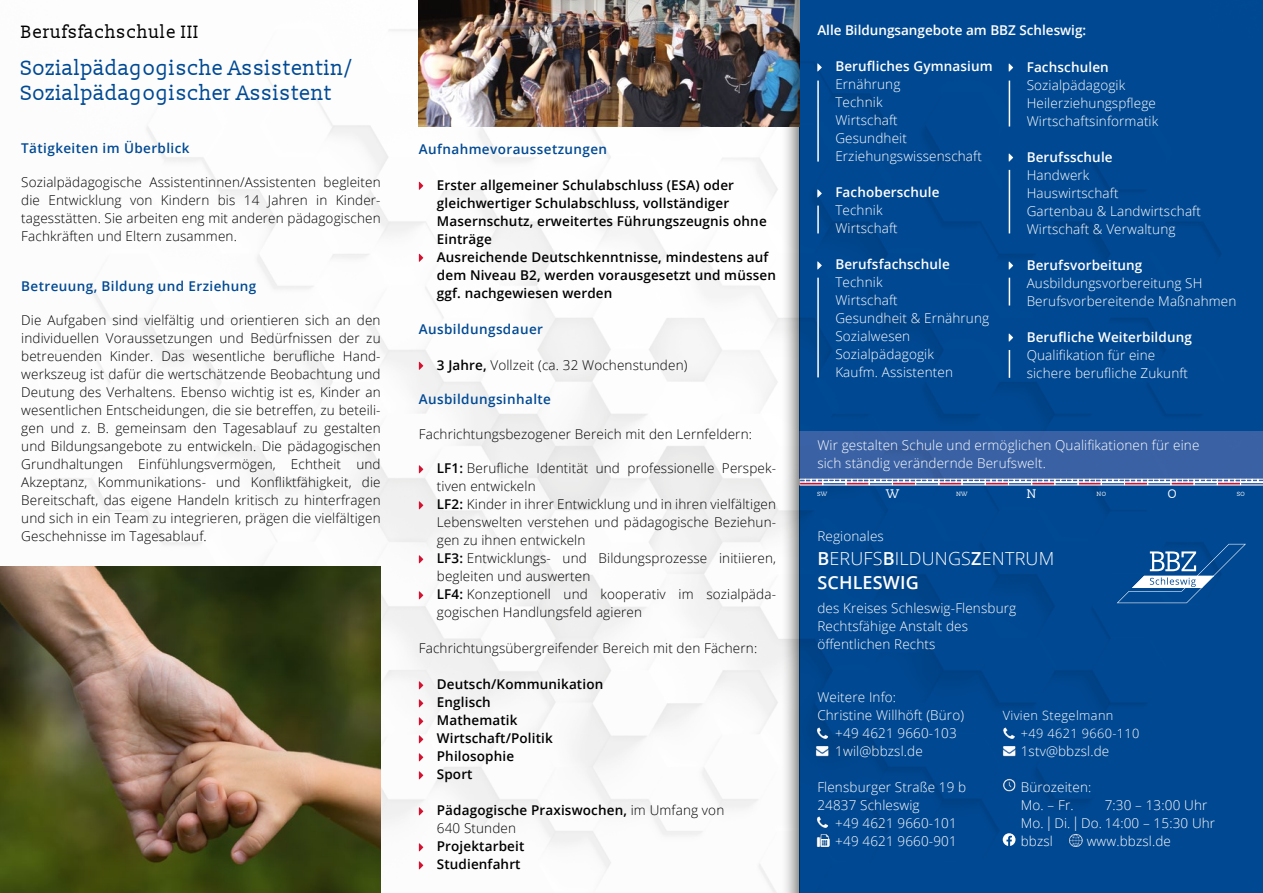
<style>
.page{position:relative;width:1263px;height:893px;background:#fff}
.page>*{position:absolute;margin:0;border:0;box-sizing:border-box;transform-origin:0 0}
.t1{font:21px/25.2px "Slabo 13 px";letter-spacing:.01em;color:#004994}
.t2{font:300 18px/24px "Open Sans";letter-spacing:.01em;color:#fff}
.t3{font:18px "Slabo 13 px";letter-spacing:.03em;color:#000}
.t4{font:300 13.5px/18px "Open Sans";letter-spacing:.01em;color:#000;text-align:justify}
.t5{font:300 13.5px/18px "Open Sans";letter-spacing:.01em;color:#fff}
.t6{font:600 13.5px/18px "Open Sans";letter-spacing:.01em;color:#000}
.t7{font:600 13.5px "Open Sans";letter-spacing:.01em;color:#fff}
.t8{font:600 13.5px "Open Sans";letter-spacing:.03em;color:#004994}
.t9{font:300 12.75px/18px "Open Sans";letter-spacing:.03em;color:#fff}
.t10{font:12.6px "Slabo 13 px";color:#fff}
.t11{font:6.15px "Slabo 13 px";letter-spacing:.025em;color:#fff}
.s1{font-weight:600}
.s2{font-weight:300}
.s3{font-size:18.9px}
</style>
<div class="page">
<img style="left:0;top:0;width:1263px;height:893px">
<div style="left:799px;top:432px;width:464px;height:47px;background:#3961a4"></div>
<svg style="left:1117px;top:544px;width:129px;height:59px;background:#2b67a3"></svg>
<svg style="left:799px;top:479px;width:464px;height:6px"></svg>
<img style="left:419px;top:0;width:357px;height:126px">
<svg style="left:419px;top:182px;width:4px;height:8px"></svg>
<svg style="left:419px;top:254px;width:4px;height:8px"></svg>
<svg style="left:419px;top:362px;width:4px;height:8px"></svg>
<svg style="left:419px;top:465px;width:4px;height:8px"></svg>
<svg style="left:419px;top:501px;width:4px;height:8px"></svg>
<svg style="left:419px;top:555px;width:4px;height:8px"></svg>
<svg style="left:419px;top:591px;width:4px;height:8px"></svg>
<svg style="left:419px;top:681px;width:4px;height:8px"></svg>
<svg style="left:419px;top:699px;width:4px;height:8px"></svg>
<svg style="left:419px;top:717px;width:4px;height:8px"></svg>
<svg style="left:419px;top:735px;width:4px;height:8px"></svg>
<svg style="left:419px;top:753px;width:4px;height:8px"></svg>
<svg style="left:419px;top:771px;width:4px;height:8px"></svg>
<svg style="left:419px;top:807px;width:4px;height:8px"></svg>
<svg style="left:419px;top:843px;width:4px;height:8px"></svg>
<svg style="left:419px;top:861px;width:4px;height:8px"></svg>
<svg style="left:776px;top:0;width:23px;height:893px"></svg>
<hr style="left:817px;top:81px;width:2px;height:81px;background:#fff">
<hr style="left:817px;top:206px;width:2px;height:27px;background:#fff">
<hr style="left:817px;top:278px;width:2px;height:99px;background:#fff">
<svg style="left:817px;top:63px;width:5px;height:8px"></svg>
<svg style="left:817px;top:189px;width:5px;height:8px"></svg>
<svg style="left:817px;top:261px;width:5px;height:8px"></svg>
<svg style="left:1009px;top:64px;width:4px;height:8px"></svg>
<svg style="left:1009px;top:154px;width:4px;height:8px"></svg>
<svg style="left:1009px;top:262px;width:4px;height:8px"></svg>
<svg style="left:1009px;top:334px;width:4px;height:8px"></svg>
<hr style="left:1009px;top:81px;width:1px;height:45px;background:#fff">
<hr style="left:1009px;top:170px;width:1px;height:63px;background:#fff">
<svg style="left:1009px;top:278px;width:1px;height:28px"></svg>
<svg style="left:1009px;top:350px;width:1px;height:28px"></svg>
<img style="left:0;top:567px;width:381px;height:326px">
<img style="left:814px;top:812px;width:17px;height:17px">
<img style="left:814px;top:832px;width:17px;height:17px">
<img style="left:814px;top:723px;width:17px;height:17px">
<img style="left:814px;top:742px;width:17px;height:17px">
<img style="left:1067px;top:831px;width:17px;height:17px">
<img style="left:1001px;top:777px;width:17px;height:17px">
<svg style="left:1003px;top:833px;width:12px;height:13px"></svg>
<img style="left:1000px;top:723px;width:17px;height:17px">
<img style="left:1001px;top:742px;width:17px;height:17px">
<h2 class="t3" style="left:21px;top:21px;width:179px">Berufsfachschule III</h2>
<p class="t7" style="left:817px;top:21px;width:270px">Alle Bildungsangebote am BBZ Schleswig:</p>
<p class="t7" style="left:835px;top:57px;width:159px">Berufliches Gymnasium</p>
<p class="t5" style="left:835px;top:75px;width:148px">Ernährung<br>Technik<br>Wirtschaft<br>Gesundheit<br>Erziehungswissenschaft</p>
<p class="t7" style="left:835px;top:183px;width:106px">Fachoberschule</p>
<p class="t5" style="left:835px;top:201px;width:64px">Technik<br>Wirtschaft</p>
<p class="t7" style="left:835px;top:255px;width:116px">Berufsfachschule</p>
<p class="t5" style="left:835px;top:273px;width:155px">Technik<br>Wirtschaft<br>Gesundheit &amp; Ernährung<br>Sozialwesen<br>Sozialpädagogik<br>Kaufm. Assistenten</p>
<h1 class="t1" style="left:21px;top:55px;width:332px">Sozialpädagogische Assistentin/<br>Sozialpädagogischer Assistent</h1>
<p class="t8" style="left:21px;top:138px;width:170px">Tätigkeiten im Überblick</p>
<p class="t4" style="left:21px;top:173px;width:361px">Sozialpädagogische Assistentinnen/Assistenten begleiten die Entwicklung von Kindern bis 14 Jahren in Kinder&shy;tagesstätten. Sie arbeiten eng mit anderen pädagogischen Fachkräften und Eltern zusammen.</p>
<p class="t8" style="left:21px;top:276px;width:237px">Betreuung, Bildung und Erziehung</p>
<p class="t4" style="left:21px;top:311px;width:361px">Die Aufgaben sind vielfältig und orientieren sich an den individuellen Voraussetzungen und Bedürfnissen der zu betreuenden Kinder. Das wesentliche berufliche Hand&shy;werkszeug ist dafür die wertschätzende Beobachtung und Deutung des Verhaltens. Ebenso wichtig ist es, Kinder an wesentlichen Entscheidungen, die sie betreffen, zu beteili&shy;gen und z. B. gemeinsam den Tagesablauf zu gestalten und Bildungsangebote zu entwickeln. Die pädagogischen Grundhaltungen Einfühlungsvermögen, Echtheit und Akzeptanz, Kommunikations- und Konfliktfähigkeit, die Bereitschaft, das eigene Handeln kritisch zu hinterfragen und sich in ein Team zu integrieren, prägen die vielfältigen Geschehnisse im Tagesablauf.</p>
<p class="t7" style="left:1027px;top:57px;width:84px">Fachschulen</p>
<p class="t5" style="left:1027px;top:75px;width:133px">Sozialpädagogik<br>Heilerziehungspflege<br>Wirtschaftsinformatik</p>
<p class="t7" style="left:1027px;top:147px;width:87px">Berufsschule</p>
<p class="t5" style="left:1027px;top:165px;width:176px">Handwerk<br>Hauswirtschaft<br>Gartenbau &amp; Landwirtschaft<br>Wirtschaft &amp; Verwaltung</p>
<p class="t7" style="left:1027px;top:255px;width:117px">Berufsvorbeitung</p>
<p class="t5" style="left:1027px;top:273px;width:211px">Ausbildungsvorbereitung SH<br>Berufsvorbereitende Maßnahmen</p>
<p class="t7" style="left:1027px;top:327px;width:167px">Berufliche Weiterbildung</p>
<p class="t5" style="left:1027px;top:345px;width:163px">Qualifikation für eine sichere berufliche Zukunft</p>
<p class="t8" style="left:419px;top:140px;width:190px">Aufnahmevoraussetzungen</p>
<p class="t6" style="left:437px;top:176px;width:341px">Erster allgemeiner Schulabschluss (ESA) oder gleichwertiger Schulabschluss, vollständiger Masernschutz, erweitertes Führungszeugnis ohne Einträge<br>Ausreichende Deutschkenntnisse, mindestens auf dem Niveau B2, werden vorausgesetzt und müssen ggf. nachgewiesen werden</p>
<p class="t8" style="left:419px;top:320px;width:126px">Ausbildungsdauer</p>
<p class="t4" style="left:437px;top:355px;width:252px"><span class="s1">3 Jahre,</span> Vollzeit (ca. 32 Wochenstunden)</p>
<p class="t8" style="left:419px;top:390px;width:134px">Ausbildungsinhalte</p>
<p class="t4" style="left:419px;top:425px;width:335px">Fachrichtungsbezogener Bereich mit den Lernfeldern:</p>
<p class="t4" style="left:437px;top:459px;width:341px;text-align:left"><span class="s1">LF1:</span> Berufliche Identität und professionelle Perspek&shy;tiven entwickeln<br><span class="s1">LF2:</span> Kinder in ihrer Entwicklung und in ihren vielfältigen Lebenswelten verstehen und pädagogische Beziehun&shy;gen zu ihnen entwickeln<br><span class="s1">LF3:</span> Entwicklungs- und Bildungsprozesse initiieren, begleiten und auswerten<br><span class="s1">LF4:</span> Konzeptionell und kooperativ im sozialpäda&shy;gogischen Handlungsfeld agieren</p>
<p class="t4" style="left:419px;top:639px;width:340px">Fachrichtungsübergreifender Bereich mit den Fächern:</p>
<p class="t6" style="left:437px;top:675px;width:168px">Deutsch/Kommunikation<br>Englisch<br>Mathematik<br>Wirtschaft/Politik<br>Philosophie<br>Sport</p>
<p class="t6" style="left:437px;top:801px;width:289px">Pädagogische Praxiswochen, <span class="s2">im Umfang von<br>640 Stunden</span></p>
<p class="t6" style="left:437px;top:837px;width:89px">Projektarbeit<br>Studienfahrt</p>
<p class="t5" style="left:817px;top:436px;width:384px">Wir gestalten Schule und ermöglichen Qualifikationen für eine sich ständig verändernde Berufswelt.</p>
<p class="t11" style="left:818px;top:490px;width:11px">SW</p>
<p class="t10" style="left:887px;top:486px;width:14px">W</p>
<p class="t11" style="left:956px;top:490px;width:13px">NW</p>
<p class="t10" style="left:1027px;top:486px;width:11px">N</p>
<p class="t10" style="left:1168px;top:486px;width:11px">O</p>
<p class="t11" style="left:1097px;top:490px;width:11px">NO</p>
<p class="t11" style="left:1237px;top:490px;width:10px">SO</p>
<p class="t5" style="left:817px;top:526px;width:68px">Regionales</p>
<h2 class="t2" style="left:817px;top:546px;width:238px"><span class="s1">B</span>ERUFS<span class="s1">B</span>ILDUNGS<span class="s1">Z</span>ENTRUM<br><span class="s1">SCHLESWIG</span></h2>
<p class="t5" style="left:817px;top:598px;width:200px">des Kreises Schleswig-Flensburg<br>Rechtsfähige Anstalt des öffentlichen Rechts</p>
<p class="t5" style="left:817px;top:688px;width:80px">Weitere Info:</p>
<p class="t5" style="left:817px;top:706px;width:148px">Christine Willhöft (Büro)</p>
<p class="t5" style="left:835px;top:724px;width:123px">+49 4621 9660-103</p>
<p class="t5" style="left:835px;top:742px;width:89px">1wil@bbzsl.de</p>
<p class="t5" style="left:817px;top:778px;width:150px">Flensburger Straße 19 b<br>24837 Schleswig</p>
<p class="t5" style="left:835px;top:814px;width:123px">+49 4621 9660-101 +49 4621 9660-901</p>
<p class="t9" style="left:1021px;top:706px;width:120px;text-indent:-18px">Vivien Stegelmann<br>+49 4621 9660-110</p>
<p class="t5" style="left:1021px;top:741px;width:90px">1stv@bbzsl.de</p>
<p class="t5" style="left:1021px;top:777px;width:72px">Bürozeiten:<br>Mo. – Fr.</p>
<p class="t5" style="left:1021px;top:795px;width:196px;text-indent:84px">7:30 – 13:00 Uhr<br>Mo. <span class="s3">l</span> Di. <span class="s3">l</span> Do. 14:00 – 15:30 Uhr bbzsl</p>
<p class="t5" style="left:1087px;top:831px;width:86px">www.bbzsl.de</p>
</div>
